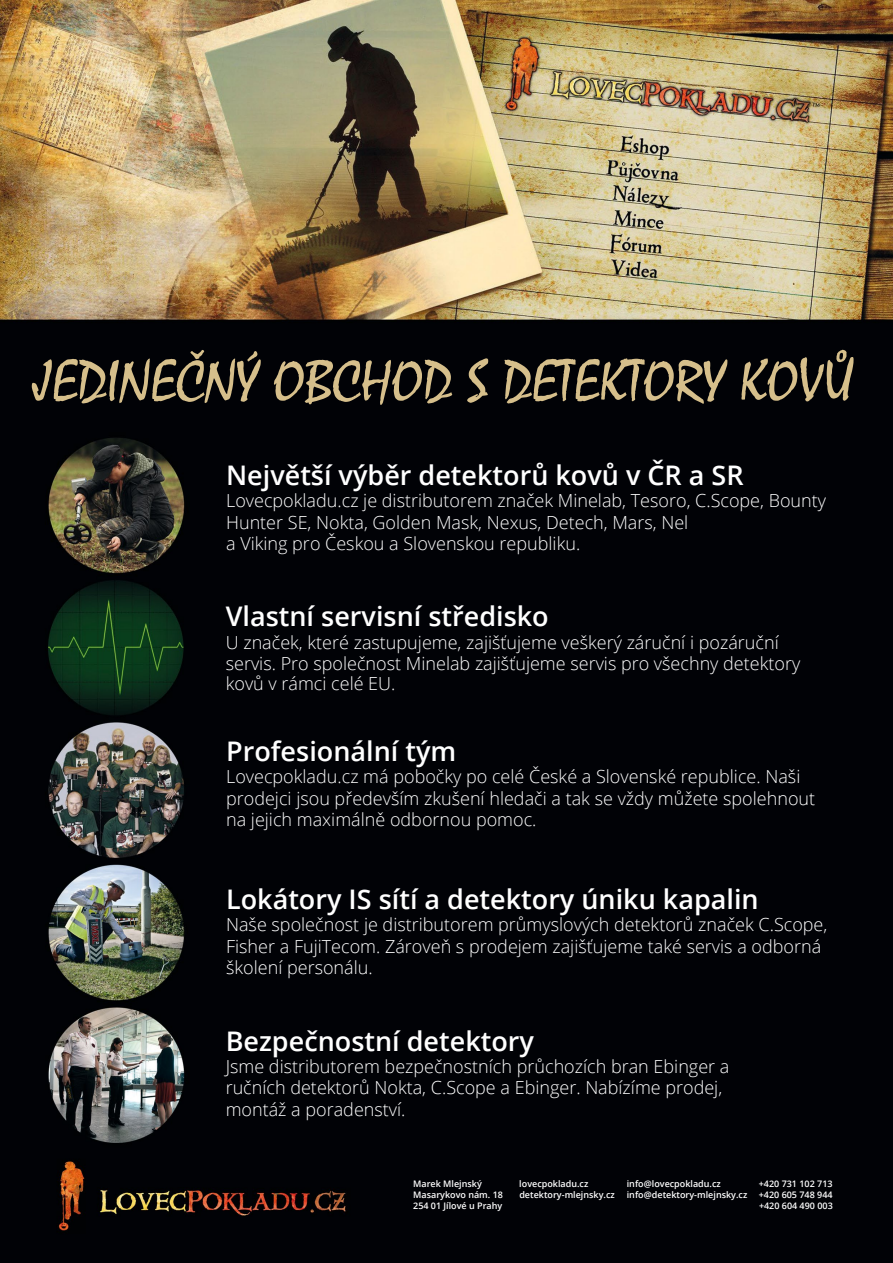
<style>
.page{position:relative;width:893px;height:1263px;background:#fff}
.page>*{position:absolute;margin:0;border:0;box-sizing:border-box;transform-origin:0 0}
.t1{font:60px "Mistral";color:#d6bf8b}
.t2{font:600 27px "Open Sans";color:#fff}
.t3{font:300 18px/21.6px "Open Sans";color:#fff}
.t4{font:600 9px "Open Sans";color:#fff}
</style>
<div class="page">
<img style="left:0;top:0;width:893px;height:1263px">
<h1 class="t1" style="left:34px;top:346px;width:821px">JEDINEČNÝ OBCHOD S DETEKTORY KOVŮ</h1>
<h2 class="t2" style="left:226px;top:457px;width:519px">Největší výběr detektorů kovů v ČR a SR</h2>
<p class="t3" style="left:226px;top:489px;width:601px">Lovecpokladu.cz je distributorem značek Minelab, Tesoro, C.Scope, Bounty<br>Hunter SE, Nokta, Golden Mask, Nexus, Detech, Mars, Nel<br>a Viking pro Českou a Slovenskou republiku.</p>
<h2 class="t2" style="left:226px;top:598px;width:325px">Vlastní servisní středisko</h2>
<p class="t3" style="left:226px;top:632px;width:576px;line-height:20.2px">U značek, které zastupujeme, zajišťujeme veškerý záruční i pozáruční servis. Pro společnost Minelab zajišťujeme servis pro všechny detektory kovů v rámci celé EU.</p>
<h2 class="t2" style="left:226px;top:733px;width:232px">Profesionální tým</h2>
<p class="t3" style="left:226px;top:765px;width:591px">Lovecpokladu.cz má pobočky po celé České a Slovenské republice. Naši prodejci jsou především zkušení hledači a tak se vždy můžete spolehnout na jejich maximálně odbornou pomoc.</p>
<h2 class="t2" style="left:226px;top:881px;width:534px">Lokátory IS sítí a detektory úniku kapalin</h2>
<p class="t3" style="left:226px;top:913px;width:603px">Naše společnost je distributorem průmyslových detektorů značek C.Scope,<br>Fisher a FujiTecom. Zároveň s prodejem zajišťujeme také servis a odborná školení personálu.</p>
<h2 class="t2" style="left:226px;top:1023px;width:310px">Bezpečnostní detektory</h2>
<p class="t3" style="left:226px;top:1055px;width:505px">Jsme distributorem bezpečnostních průchozích bran Ebinger a ručních detektorů Nokta, C.Scope a Ebinger. Nabízíme prodej, montáž a poradenství.</p>
<p class="t4" style="left:413px;top:1177px;width:70px">Marek Mlejnský</p>
<p class="t4" style="left:519px;top:1177px;width:71px">lovecpokladu.cz</p>
<p class="t4" style="left:627px;top:1177px;width:96px">info@lovecpokladu.cz</p>
<p class="t4" style="left:759px;top:1177px;width:75px">+420 731 102 713</p>
<p class="t4" style="left:413px;top:1188px;width:91px">Masarykovo nám. 18</p>
<p class="t4" style="left:519px;top:1188px;width:97px">detektory-mlejnsky.cz</p>
<p class="t4" style="left:627px;top:1188px;width:122px">info@detektory-mlejnsky.cz</p>
<p class="t4" style="left:759px;top:1188px;width:75px">+420 605 748 944</p>
<p class="t4" style="left:413px;top:1199px;width:91px">254 01 Jílové u Prahy</p>
<p class="t4" style="left:759px;top:1199px;width:75px">+420 604 490 003</p>
</div>
